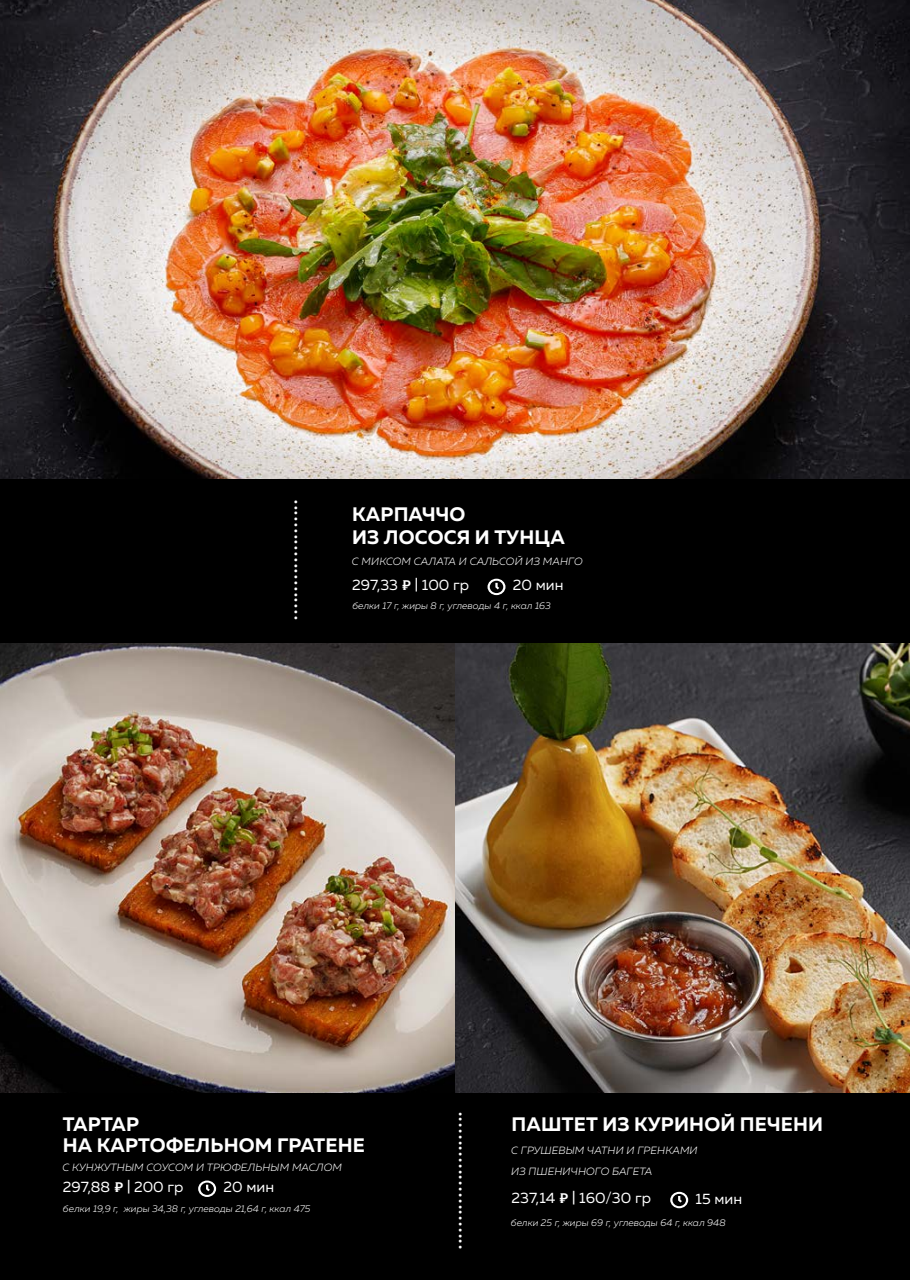
<style>
.page{position:relative;width:910px;height:1280px;background:#fff}
.page>*{position:absolute;margin:0;border:0;box-sizing:border-box;transform-origin:0 0}
.t1{font:27px "Muller";color:#fff}
.t2{font:700 19.5px/21px "Muller";letter-spacing:.01em;color:#fff}
.t3{font:15px "Muller";color:#fff}
.t4{font:italic 300 10.5px/21px "Muller";letter-spacing:.01em;color:#fff}
.t5{font:italic 300 9.75px "Muller";color:#fff}
.s1{font-family:"PT Rouble Decorative"}
</style>
<div class="page">
<img style="left:0;top:0;width:910px;height:479px">
<img style="left:455px;top:643px;width:455px;height:451px">
<img style="left:0;top:643px;width:455px;height:451px">
<div style="left:0;top:1094px;width:910px;height:186px;background:#000"></div>
<div style="left:0;top:479px;width:910px;height:164px;background:#000"></div>
<svg style="left:198px;top:1180px;width:18px;height:17px"></svg>
<svg style="left:487px;top:579px;width:18px;height:16px"></svg>
<svg style="left:670px;top:1192px;width:18px;height:16px"></svg>
<h1 class="t1" style="left:321px;top:499px;width:123px;rotate:90deg">.....................</h1>
<h2 class="t2" style="left:352px;top:502px;width:214px;line-height:23.4px">КАРПАЧЧО<br>ИЗ ЛОСОСЯ И ТУНЦА</h2>
<h3 class="t3" style="left:352px;top:575px;width:118px">297,33 <span class="s1">У</span> | 100 гр</h3>
<h3 class="t3" style="left:513px;top:576px;width:52px">20 мин</h3>
<p class="t4" style="left:352px;top:551px;width:232px">С МИКСОМ САЛАТА И САЛЬСОЙ ИЗ МАНГО</p>
<p class="t5" style="left:352px;top:600px;width:200px">белки 17 г, жиры 8 г, углеводы 4 г, ккал 163</p>
<h2 class="t2" style="left:63px;top:1114px;width:304px">ТАРТАР<br>НА КАРТОФЕЛЬНОМ ГРАТЕНЕ</h2>
<h3 class="t3" style="left:63px;top:1177px;width:122px">297,88 <span class="s1">У</span> | 200 гр</h3>
<h3 class="t3" style="left:224px;top:1178px;width:52px">20 мин</h3>
<p class="t4" style="left:63px;top:1156px;width:281px">С КУНЖУТНЫМ СОУСОМ И ТРЮФЕЛЬНЫМ МАСЛОМ</p>
<p class="t5" style="left:63px;top:1202px;width:249px">белки 19,9 г, жиры 34,38 г, углеводы 21,64 г, ккал 475</p>
<h1 class="t1" style="left:435px;top:1250px;width:141px;rotate:-90deg">........................</h1>
<h2 class="t2" style="left:511px;top:1114px;width:313px">ПАШТЕТ ИЗ КУРИНОЙ ПЕЧЕНИ</h2>
<p class="t4" style="left:511px;top:1140px;width:188px">С ГРУШЕВЫМ ЧАТНИ И ГРЕНКАМИ<br>ИЗ ПШЕНИЧНОГО БАГЕТА</p>
<h3 class="t3" style="left:512px;top:1188px;width:141px">237,14 <span class="s1">У</span> | 160/30 гр</h3>
<h3 class="t3" style="left:696px;top:1189px;width:48px">15 мин</h3>
<p class="t5" style="left:511px;top:1216px;width:216px">белки 25 г, жиры 69 г, углеводы 64 г, ккал 948</p>
</div>
